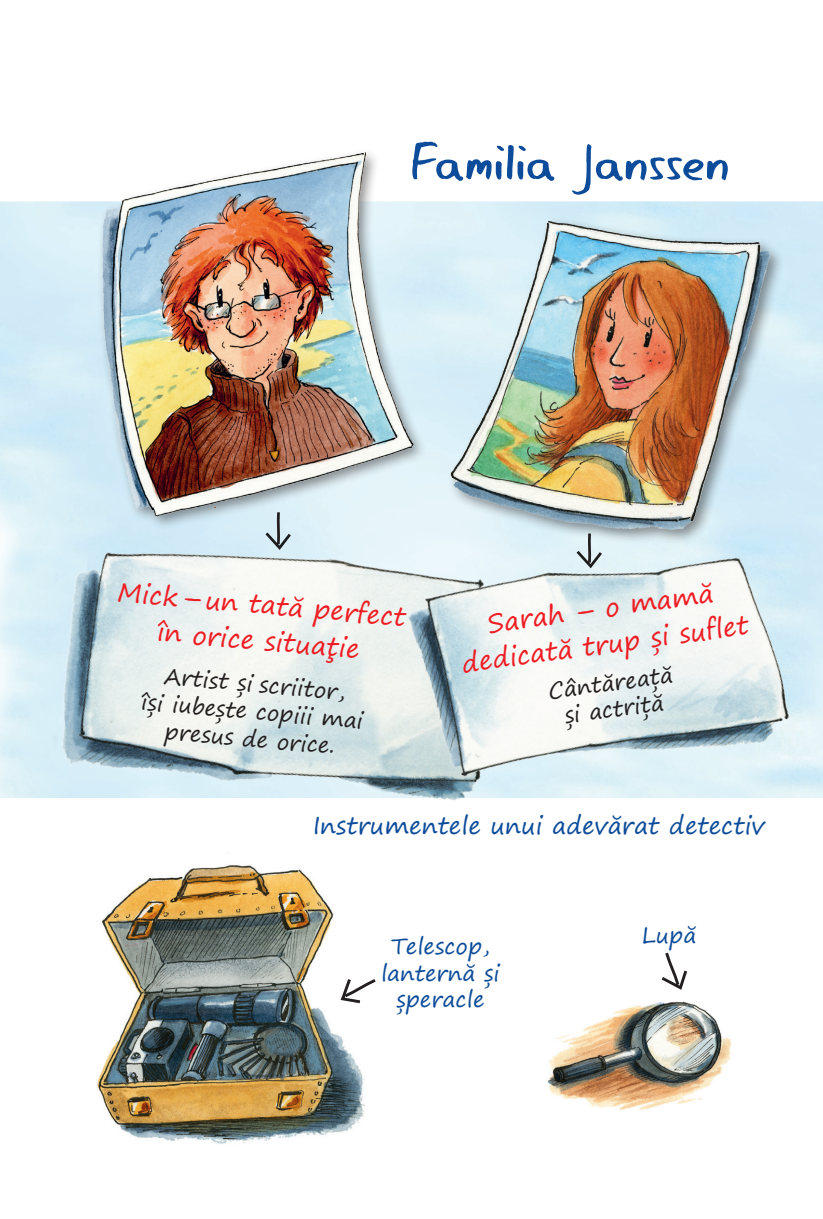
<style>
.page{position:relative;width:823px;height:1219px;background:#fff}
.page>*{position:absolute;margin:0;border:0;box-sizing:border-box;transform-origin:0 0}
.t1{font:26px/36px "Segoe Print";color:#ee1d23;text-align:center}
.t2{font:24px "Segoe Print";color:#0d4c9a}
.t3{font:22px/27.4px "Segoe Print";color:#231f20;text-align:center}
.t4{font:22px/26.4px "Segoe Print";color:#0d4c9a;text-align:center}
</style>
<div class="page">
<img style="left:95px;top:905px;width:270px;height:240px">
<svg style="left:338px;top:976px;width:38px;height:29px"></svg>
<img style="left:545px;top:1001px;width:187px;height:111px">
<svg style="left:661px;top:952px;width:27px;height:38px"></svg>
<img style="left:78px;top:141px;width:365px;height:316px">
<div style="left:446px;top:216px;width:338px;height:329px;background:#231f20;opacity:.5"></div>
<img style="left:436px;top:203px;width:339px;height:284px">
<img style="left:0;top:457px;width:538px;height:448px">
<img style="left:367px;top:487px;width:455px;height:367px">
<svg style="left:412px;top:142px;width:315px;height:53px"></svg>
<p class="t1" style="left:119px;top:573px;width:290px;rotate:5deg">Mick–un tată perfect în orice situaţie</p>
<p class="t3" style="left:145px;top:660px;width:224px;rotate:5deg">Artist și scriitor,<br>își iubește copiii mai presus de orice.</p>
<p class="t1" style="left:454px;top:610px;width:290px;rotate:-8deg">Sarah – o mamă dedicată trup și suflet</p>
<p class="t3" style="left:546px;top:678px;width:126px;line-height:26.4px;rotate:-8deg">Cântăreață și actriță</p>
<p class="t2" style="left:312px;top:804px;width:453px">Instrumentele unui adevărat detectiv</p>
<p class="t4" style="left:381px;top:933px;width:120px">Telescop, lanternă și șperacle</p>
<p class="t4" style="left:641px;top:921px;width:56px">Lupă</p>
</div>
